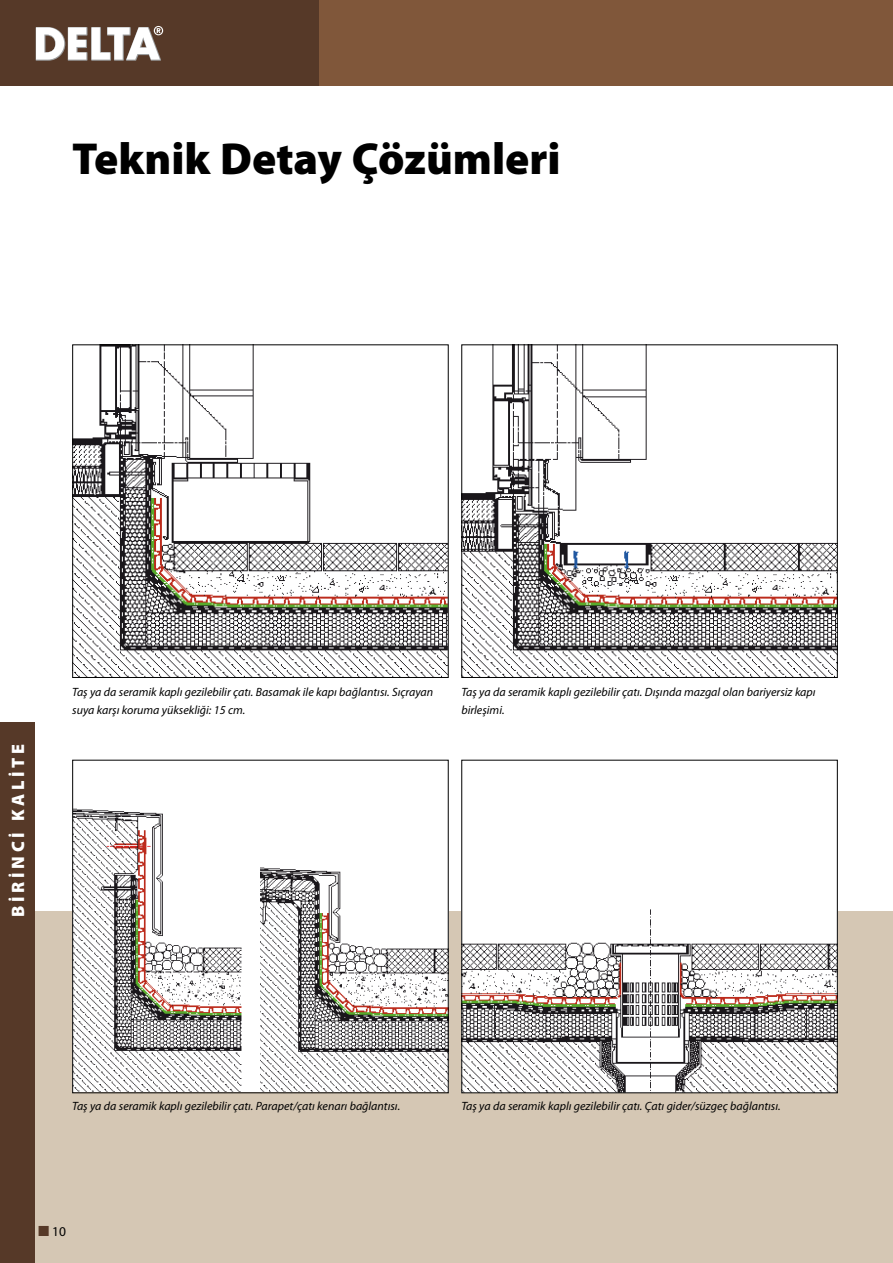
<style>
.page{position:relative;width:893px;height:1263px;background:#fff}
.page>*{position:absolute;margin:0;border:0;box-sizing:border-box;transform-origin:0 0}
.t1{font:900 45px "Myriad Pro Doerken";color:#000}
.t2{font:900 18px "Myriad Pro Doerken";letter-spacing:.2em;color:#fff}
.t3{font:13.5px "Myriad Pro Doerken";color:#000}
.t4{font:italic 12px/18px "Myriad Pro Doerken";color:#000}
.s1{color:#563928}
</style>
<div class="page">
<div style="left:0;top:912px;width:893px;height:351px;background:#d5c7b4"></div>
<div style="left:319px;top:0;width:574px;height:85px;background:#80573a"></div>
<img style="left:74px;top:346px;width:373px;height:330px">
<div style="left:72px;top:344px;width:377px;height:334px;border:1px solid #000"></div>
<img style="left:463px;top:346px;width:373px;height:330px">
<div style="left:461px;top:344px;width:377px;height:334px;border:1px solid #000"></div>
<img style="left:463px;top:909px;width:373px;height:182px">
<div style="left:461px;top:760px;width:377px;height:333px;border:1px solid #000"></div>
<img style="left:74px;top:808px;width:186px;height:283px">
<img style="left:260px;top:867px;width:187px;height:224px">
<div style="left:0;top:723px;width:34px;height:540px;background:#563928"></div>
<div style="left:0;top:0;width:319px;height:85px;background:#563928"></div>
<div style="left:72px;top:760px;width:377px;height:333px;border:1px solid #000"></div>
<svg style="left:36px;top:26px;width:127px;height:35px"></svg>
<h1 class="t1" style="left:72px;top:129px;width:490px">Teknik Detay Çözümleri</h1>
<h2 class="t2" style="left:6px;top:916px;width:174px;rotate:-90deg">BİRİNCİ KALİTE</h2>
<p class="t4" style="left:72px;top:683px;width:362px">Taş ya da seramik kaplı gezilebilir çatı. Basamak ile kapı bağlantısı. Sıçrayan suya karşı koruma yüksekliği: 15 cm.</p>
<p class="t4" style="left:461px;top:683px;width:356px">Taş ya da seramik kaplı gezilebilir çatı. Dışında mazgal olan bariyersiz kapı birleşimi.</p>
<p class="t4" style="left:72px;top:1097px;width:329px">Taş ya da seramik kaplı gezilebilir çatı. Parapet/çatı kenarı bağlantısı.</p>
<p class="t4" style="left:461px;top:1097px;width:321px">Taş ya da seramik kaplı gezilebilir çatı. Çatı gider/süzgeç bağlantısı.</p>
<p class="t3" style="left:38px;top:1223px;width:29px"><span class="s1">■</span>10</p>
</div>
